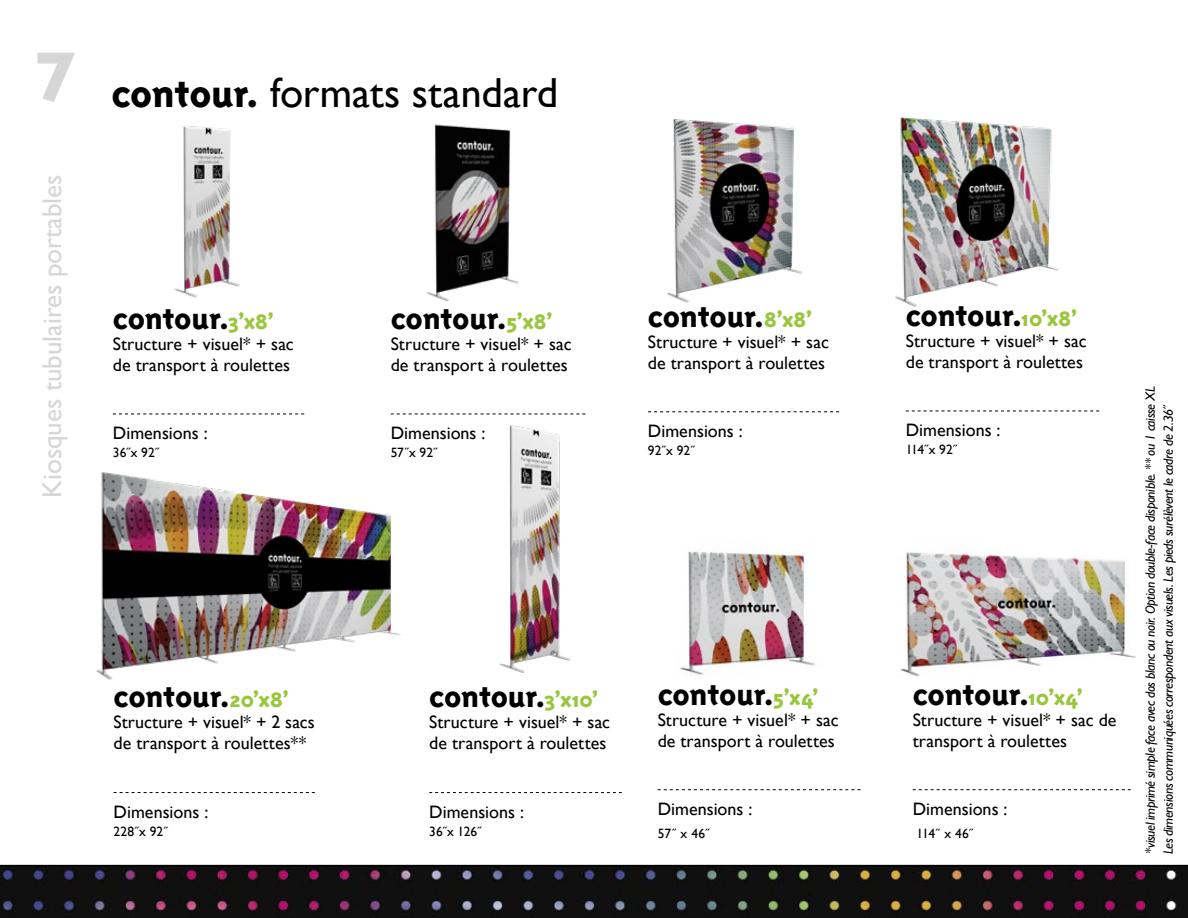
<style>
.page{position:relative;width:1188px;height:918px;background:#fff}
.page>*{position:absolute;margin:0;border:0;box-sizing:border-box;transform-origin:0 0}
.t1{font:700 72px "Gill Sans";color:#d6d6d6}
.t2{font:42px "Gill Sans";letter-spacing:-.005em;color:#000}
.t3{font:800 33px "Triplex Sans";letter-spacing:-.005em;color:#000}
.t4{font:27px "Gill Sans";color:#d6d6d6}
.t5{font:18px/21px "Gill Sans";color:#000}
.t6{font:italic 13.5px/18px "Gill Sans";letter-spacing:-.03em;color:#000}
.t7{font:13.5px "Gill Sans";letter-spacing:.01em;color:#000}
.s1{font-family:"Triplex Sans";font-weight:800}
.s2{font-size:24px;color:#99c63c}
</style>
<div class="page">
<svg style="left:0;top:865px;width:1188px;height:53px;background:#1a1618"></svg>
<img style="left:679px;top:550px;width:136px;height:125px">
<img style="left:900px;top:552px;width:236px;height:125px">
<img style="left:174px;top:125px;width:66px;height:173px">
<img style="left:426px;top:124px;width:93px;height:178px">
<img style="left:666px;top:119px;width:137px;height:184px">
<img style="left:895px;top:117px;width:164px;height:190px">
<img style="left:96px;top:472px;width:305px;height:208px">
<img style="left:498px;top:413px;width:76px;height:260px">
<svg style="left:906px;top:411px;width:193px;height:1px"></svg>
<svg style="left:429px;top:792px;width:193px;height:1px"></svg>
<svg style="left:114px;top:792px;width:201px;height:1px"></svg>
<svg style="left:113px;top:414px;width:191px;height:1px"></svg>
<svg style="left:648px;top:411px;width:191px;height:1px"></svg>
<svg style="left:391px;top:414px;width:194px;height:1px"></svg>
<svg style="left:658px;top:789px;width:203px;height:1px"></svg>
<svg style="left:913px;top:789px;width:218px;height:1px"></svg>
<h1 class="t1" style="left:34px;top:20px;width:44px">7</h1>
<h3 class="t4" style="left:36px;top:498px;width:325px;rotate:-90deg">Kiosques tubulaires portables</h3>
<h2 class="t2" style="left:111px;top:68px;width:448px"><span class="s1">contour.</span> formats standard</h2>
<h3 class="t3" style="left:113px;top:300px;width:163px">contour.<span class="s2">3’x8’</span></h3>
<p class="t5" style="left:113px;top:333px;width:182px">Structure + visuel* + sac de transport à roulettes</p>
<p class="t5" style="left:113px;top:423px;width:96px">Dimensions :</p>
<p class="t7" style="left:113px;top:445px;width:48px">36˝x 92˝</p>
<h3 class="t3" style="left:391px;top:300px;width:163px">contour.<span class="s2">5’x8’</span></h3>
<p class="t5" style="left:391px;top:333px;width:182px">Structure + visuel* + sac de transport à roulettes</p>
<p class="t5" style="left:391px;top:423px;width:96px">Dimensions :</p>
<p class="t7" style="left:391px;top:445px;width:49px">57˝x 92˝</p>
<h3 class="t3" style="left:648px;top:298px;width:166px">contour.<span class="s2">8’x8’</span></h3>
<p class="t5" style="left:648px;top:331px;width:182px">Structure + visuel* + sac de transport à roulettes</p>
<p class="t5" style="left:648px;top:421px;width:96px">Dimensions :</p>
<p class="t7" style="left:648px;top:443px;width:49px">92˝x 92˝</p>
<h3 class="t3" style="left:114px;top:679px;width:177px">contour.<span class="s2">20’x8’</span></h3>
<p class="t5" style="left:114px;top:712px;width:203px">Structure + visuel* + 2 sacs de transport à roulettes**</p>
<p class="t5" style="left:114px;top:801px;width:96px">Dimensions :</p>
<p class="t7" style="left:114px;top:824px;width:56px">228˝x 92˝</p>
<h3 class="t3" style="left:429px;top:679px;width:171px">contour.<span class="s2">3’x10’</span></h3>
<p class="t5" style="left:429px;top:712px;width:182px">Structure + visuel* + sac de transport à roulettes</p>
<p class="t5" style="left:429px;top:801px;width:96px">Dimensions :</p>
<p class="t7" style="left:429px;top:824px;width:54px">36˝x 126˝</p>
<h3 class="t3" style="left:658px;top:676px;width:162px">contour.<span class="s2">5’x4’</span></h3>
<p class="t5" style="left:658px;top:709px;width:182px">Structure + visuel* + sac de transport à roulettes</p>
<p class="t5" style="left:658px;top:798px;width:96px">Dimensions :</p>
<p class="t7" style="left:658px;top:825px;width:54px">57˝ x 46˝</p>
<h3 class="t3" style="left:906px;top:297px;width:173px">contour.<span class="s2">10’x8’</span></h3>
<p class="t5" style="left:906px;top:330px;width:182px">Structure + visuel* + sac de transport à roulettes</p>
<p class="t5" style="left:906px;top:420px;width:96px">Dimensions :</p>
<p class="t7" style="left:906px;top:442px;width:53px">114˝x 92˝</p>
<h3 class="t3" style="left:913px;top:676px;width:172px">contour.<span class="s2">10’x4’</span></h3>
<p class="t5" style="left:913px;top:709px;width:205px">Structure + visuel* + sac de transport à roulettes</p>
<p class="t5" style="left:913px;top:798px;width:96px">Dimensions :</p>
<p class="t7" style="left:917px;top:825px;width:59px">114˝ x 46˝</p>
<p class="t6" style="left:1141px;top:854px;width:469px;rotate:-90deg">*visuel imprimé simple face avec dos blanc ou noir. Option double-face disponible. ** ou 1 caisse XL<br>Les dimensions communiquées correspondent aux visuels. Les pieds surélèvent le cadre de 2.36˝</p>
</div>
